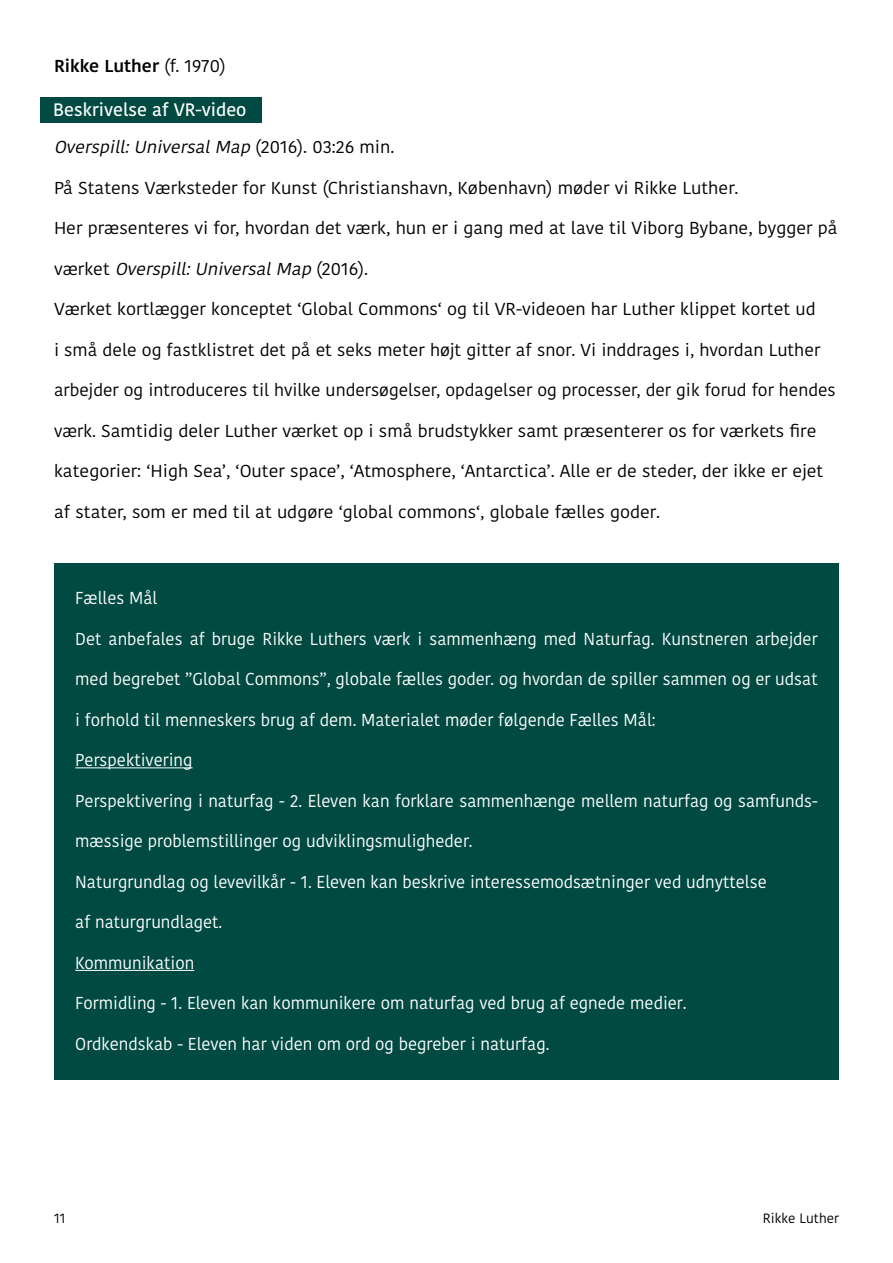
<style>
.page{position:relative;width:893px;height:1263px;background:#fff}
.page>*{position:absolute;margin:0;border:0;box-sizing:border-box;transform-origin:0 0}
.t1{font:500 18px "Kohinoor Devanagari";color:#fff}
.t2{font:17.25px "Kohinoor Devanagari";color:#fff}
.t3{font:17.25px "Kohinoor Devanagari";color:#000;scale:1.04 1}
.t4{font:17.25px "Kohinoor Devanagari";color:#000}
.t5{font:italic 17.25px "Kohinoor Devanagari";color:#000;scale:1.04 1}
.t6{font:600 17.25px "Kohinoor Devanagari";color:#000;scale:1.04 1}
.t7{font:600 17.25px "Kohinoor Devanagari";color:#004a41}
.t8{font:13.5px "Kohinoor Devanagari";color:#000}
.s1{font-weight:400}
.s2{font-style:normal}
</style>
<div class="page">
<div style="left:54px;top:563px;width:785px;height:517px;background:#004a41"></div>
<hr style="left:75px;top:767px;width:118px;height:1px;background:#fff">
<hr style="left:75px;top:970px;width:119px;height:1px;background:#fff">
<div style="left:40px;top:97px;width:221px;height:25px;background:#004a41"></div>
<p class="t6" style="left:54px;top:56px;width:167px">Rikke Luther <span class="s1">(f. 1970)</span></p>
<p class="t7" style="left:54px;top:97px;width:8px">-</p>
<p class="t5" style="left:54px;top:137px;width:329px">Overspill:UniversalMap <span class="s2">(2 01 6) . 0 3 : 2 6 m i n .</span></p>
<p class="t3" style="left:54px;top:178px;width:660px">På Statens Værksteder for Kunst (Christianshavn, København) møder vi Rikke Luther.</p>
<p class="t3" style="left:54px;top:218px;width:755px">Her præsenteres vi for, hvordan det værk, hun er i gang med at lave til Viborg Bybane, bygger på</p>
<p class="t5" style="left:54px;top:259px;width:304px"><span class="s2">væ r ke t</span> Overspill:UniversalMap <span class="s2">(2 0 1 6) .</span></p>
<p class="t3" style="left:54px;top:299px;width:734px">Værket kortlægger konceptet ‘Global Commons‘ og til VR-videoen har Luther klippet kortet ud</p>
<p class="t4" style="left:54px;top:340px;width:768px">i små dele og fastklistret det på et seks meter højt gitter af snor. Vi inddrages i, hvordan Luther</p>
<p class="t4" style="left:54px;top:380px;width:783px">arbejder og introduceres til hvilke undersøgelser, opdagelser og processer, der gik forud for hendes</p>
<p class="t4" style="left:54px;top:421px;width:764px">værk. Samtidig deler Luther værket op i små brudstykker samt præsenterer os for værkets fire</p>
<p class="t3" style="left:54px;top:461px;width:741px">kategorier: ‘High Sea’, ‘Outer space’, ‘Atmosphere, ‘Antarctica’. Alle er de steder, der ikke er ejet</p>
<p class="t3" style="left:54px;top:502px;width:584px">af stater, som er med til at udgøre ‘global commons‘, globale fælles goder.</p>
<p class="t1" style="left:53px;top:99px;width:195px">Beskrivelse af VR-video</p>
<p class="t2" style="left:75px;top:588px;width:84px">Fælles Mål</p>
<p class="t2" style="left:75px;top:629px;width:744px">Det anbefales af bruge Rikke Luthers værk i sammenhæng med Naturfag. Kunstneren arbejder</p>
<p class="t2" style="left:75px;top:669px;width:744px">med begrebet ”Global Commons”, globale fælles goder. og hvordan de spiller sammen og er udsat</p>
<p class="t2" style="left:75px;top:710px;width:582px">i forhold til menneskers brug af dem. Materialet møder følgende Fælles Mål:</p>
<p class="t2" style="left:75px;top:750px;width:119px">Perspektivering</p>
<p class="t2" style="left:75px;top:791px;width:744px">Perspektivering i naturfag - 2. Eleven kan forklare sammenhænge mellem naturfag og samfunds-</p>
<p class="t2" style="left:75px;top:831px;width:399px">mæssige problemstillinger og udviklingsmuligheder.</p>
<p class="t2" style="left:75px;top:872px;width:693px">Naturgrundlag og levevilkår - 1. Eleven kan beskrive interessemodsætninger ved udnyttelse</p>
<p class="t2" style="left:75px;top:912px;width:149px">af naturgrundlaget.</p>
<p class="t2" style="left:75px;top:953px;width:121px">Kommunikation</p>
<p class="t2" style="left:75px;top:993px;width:613px">Formidling - 1. Eleven kan kommunikere om naturfag ved brug af egnede medier.</p>
<p class="t2" style="left:75px;top:1034px;width:476px">Ordkendskab - Eleven har viden om ord og begreber i naturfag.</p>
<p class="t8" style="left:54px;top:1210px;width:13px">11</p>
<p class="t8" style="left:763px;top:1210px;width:78px">Rikke Luther</p>
</div>
